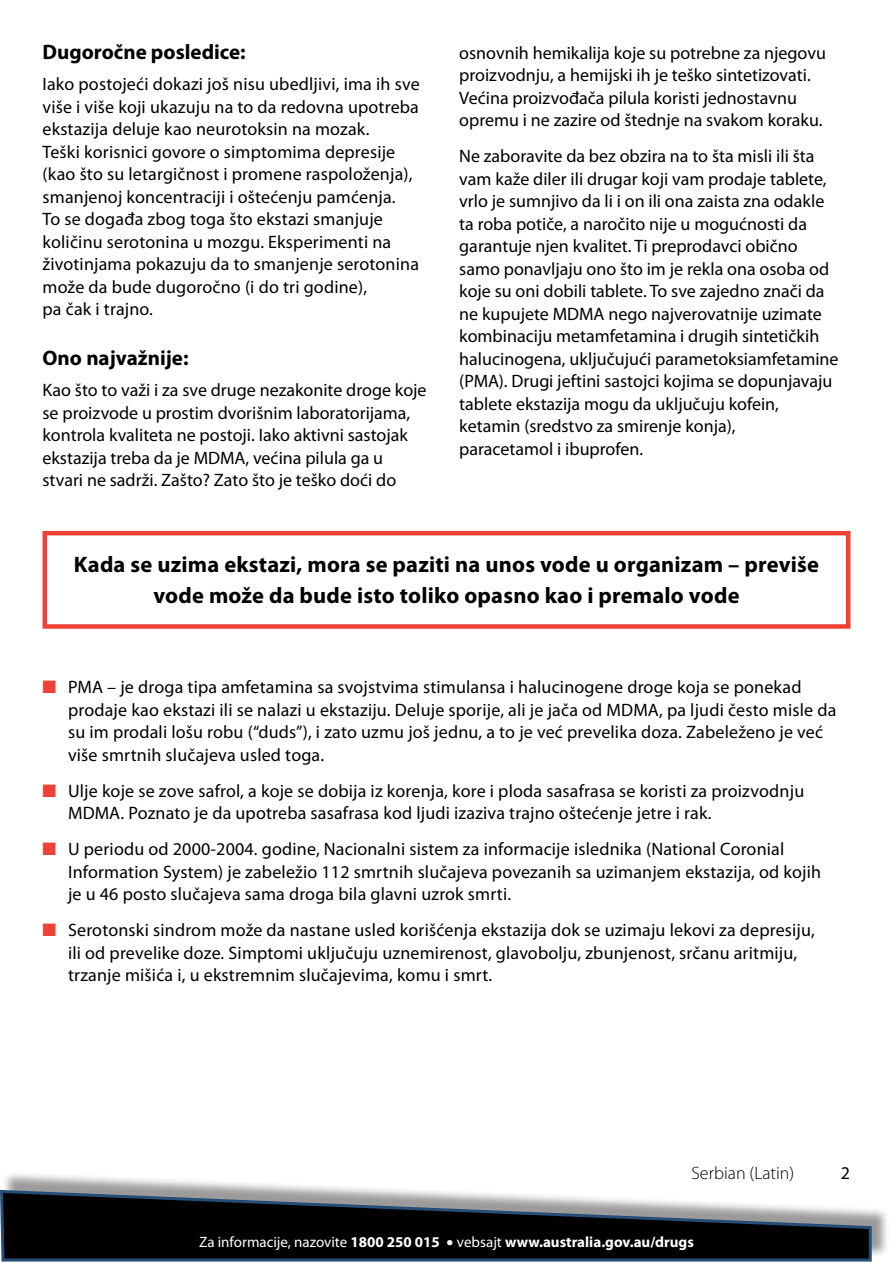
<style>
.page{position:relative;width:893px;height:1263px;background:#fff}
.page>*{position:absolute;margin:0;border:0;box-sizing:border-box;transform-origin:0 0}
.t1{font:700 22.5px/31.5px "Myriad Pro";letter-spacing:.01em;color:#000;text-align:center}
.t2{font:700 21px "Myriad Pro";color:#000}
.t3{font:18px/22.5px "Myriad Pro";letter-spacing:.01em;color:#000}
.t4{font:300 18px "Myriad Pro";color:#000}
.t5{font:700 15px "Myriad Pro";color:#fff}
.s1{color:#ef4135}
.s2{font-weight:400}
.s3{font-family:"Helvetica Neue";font-weight:400}
</style>
<div class="page">
<div style="left:2px;top:1171px;width:888px;height:87px;background:#000;opacity:.4"></div>
<svg style="left:0;top:1188px;width:873px;height:74px"></svg>
<div style="left:43px;top:531px;width:807px;height:98px;border:4px solid #ef4135"></div>
<p class="t2" style="left:43px;top:38px;width:205px">Dugoročne posledice:</p>
<p class="t3" style="left:43px;top:72px;width:379px">Iako postojeći dokazi još nisu ubedljivi, ima ih sve više i više koji ukazuju na to da redovna upotreba ekstazija deluje kao neurotoksin na mozak.<br>Teški korisnici govore o simptomima depresije (kao što su letargičnost i promene raspoloženja), smanjenoj koncentraciji i oštećenju pamćenja.<br>To se događa zbog toga što ekstazi smanjuje količinu serotonina u mozgu. Eksperimenti na životinjama pokazuju da to smanjenje serotonina može da bude dugoročno (i do tri godine),<br>pa čak i trajno.</p>
<p class="t2" style="left:43px;top:344px;width:147px">Ono najvažnije:</p>
<p class="t3" style="left:43px;top:378px;width:386px">Kao što to važi i za sve druge nezakonite droge koje se proizvode u prostim dvorišnim laboratorijama, kontrola kvaliteta ne postoji. Iako aktivni sastojak ekstazija treba da je MDMA, većina pilula ga u stvari ne sadrži. Zašto? Zato što je teško doći do</p>
<p class="t3" style="left:459px;top:41px;width:368px">osnovnih hemikalija koje su potrebne za njegovu proizvodnju, a hemijski ih je teško sintetizovati.<br>Većina proizvođača pilula koristi jednostavnu opremu i ne zazire od štednje na svakom koraku.</p>
<p class="t3" style="left:459px;top:144px;width:381px">Ne zaboravite da bez obzira na to šta misli ili šta vam kaže diler ili drugar koji vam prodaje tablete, vrlo je sumnjivo da li i on ili ona zaista zna odakle ta roba potiče, a naročito nije u mogućnosti da garantuje njen kvalitet. Ti preprodavci obično samo ponavljaju ono što im je rekla ona osoba od koje su oni dobili tablete. To sve zajedno znači da ne kupujete MDMA nego najverovatnije uzimate kombinaciju metamfetamina i drugih sintetičkih halucinogena, uključujući parametoksiamfetamine (PMA). Drugi jeftini sastojci kojima se dopunjavaju tablete ekstazija mogu da uključuju kofein, ketamin (sredstvo za smirenje konja),<br>paracetamol i ibuprofen.</p>
<p class="t1" style="left:74px;top:547px;width:747px">Kada se uzima ekstazi, mora se paziti na unos vode u organizam – previše vode može da bude isto toliko opasno kao i premalo vode</p>
<p class="t3" style="left:68px;top:675px;width:770px;text-indent:-26px"><span class="s1">■</span> PMA – je droga tipa amfetamina sa svojstvima stimulansa i halucinogene droge koja se ponekad prodaje kao ekstazi ili se nalazi u ekstaziju. Deluje sporije, ali je jača od MDMA, pa ljudi često misle da su im prodali lošu robu (“duds”), i zato uzmu još jednu, a to je već prevelika doza. Zabeleženo je već više smrtnih slučajeva usled toga.</p>
<p class="t3" style="left:68px;top:779px;width:738px;text-indent:-26px"><span class="s1">■</span> Ulje koje se zove safrol, a koje se dobija iz korenja, kore i ploda sasafrasa se koristi za proizvodnju<br>MDMA. Poznato je da upotreba sasafrasa kod ljudi izaziva trajno oštećenje jetre i rak.</p>
<p class="t3" style="left:68px;top:837px;width:755px;text-indent:-26px"><span class="s1">■</span> U periodu od 2000-2004. godine, Nacionalni sistem za informacije islednika (National Coronial<br>Information System) je zabeležio 112 smrtnih slučajeva povezanih sa uzimanjem ekstazija, od kojih je u 46 posto slučajeva sama droga bila glavni uzrok smrti.</p>
<p class="t3" style="left:68px;top:918px;width:748px;text-indent:-26px"><span class="s1">■</span> Serotonski sindrom može da nastane usled korišćenja ekstazija dok se uzimaju lekovi za depresiju, ili od prevelike doze. Simptomi uključuju uznemirenost, glavobolju, zbunjenost, srčanu aritmiju, trzanje mišića i, u ekstremnim slučajevima, komu i smrt.</p>
<p class="t4" style="left:691px;top:1163px;width:104px">Serbian (Latin)</p>
<p class="t3" style="left:841px;top:1161px;width:11px">2</p>
<p class="t5" style="left:199px;top:1232px;width:496px"><span class="s2">Za informacije, nazovite</span> 1800 250 015 <span class="s3">•</span> <span class="s2">vеbsajt</span> www.australia.gov.au/drugs</p>
</div>
